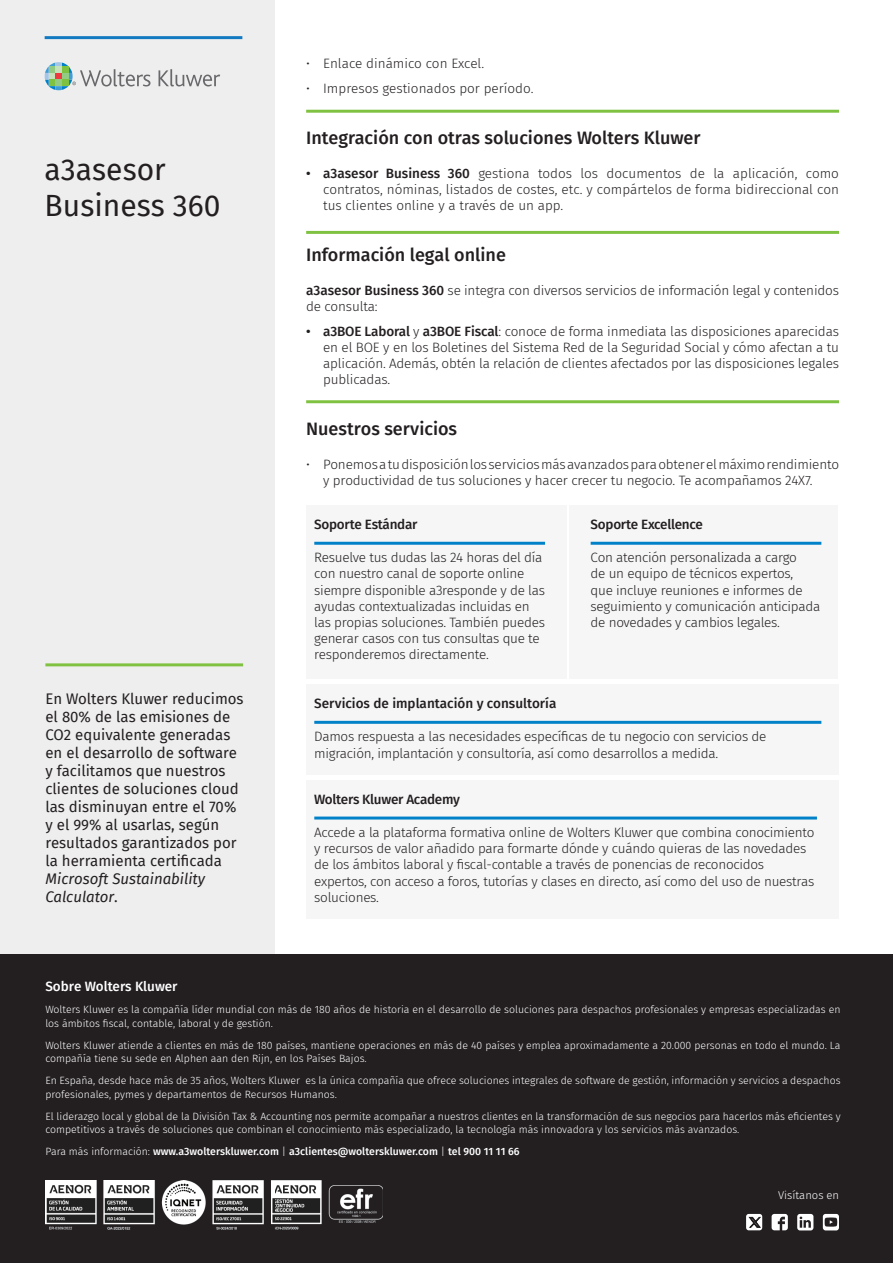
<style>
.page{position:relative;width:893px;height:1263px;background:#fff}
.page>*{position:absolute;margin:0;border:0;box-sizing:border-box;transform-origin:0 0}
.t1{font:30px/36px "Fira Sans";color:#231f20}
.t2{font:500 18px "Fira Sans";color:#231f20}
.t3{font:15px/18px "Fira Sans";color:#231f20}
.t4{font:italic 15px/18px "Fira Sans";color:#231f20}
.t5{font:300 13.5px/16.2px "Fira Sans";letter-spacing:-.02em;color:#231f20}
.t6{font:300 13.5px "Fira Sans";color:#231f20}
.t7{font:500 13.5px "Fira Sans";letter-spacing:-.02em;color:#231f20}
.t8{font:500 13.5px "Fira Sans";color:#231f20}
.t9{font:500 13.5px "Fira Sans";color:#fff}
.t10{font:300 11.25px "Fira Sans";color:#fff}
.t11{font:300 10.5px/13.5px "Fira Sans";color:#fff}
.t12{font:500 10.5px "Fira Sans";color:#fff}
.s1{font-style:normal}
.s2{font-weight:500}
.s3{font-weight:300}
</style>
<div class="page">
<div style="left:0;top:0;width:274px;height:1263px;background:#eeeeef"></div>
<hr style="left:45px;top:36px;width:197px;height:3px;background:#127ac0">
<svg style="left:45px;top:62px;width:175px;height:28px"></svg>
<div style="left:306px;top:505px;width:260px;height:174px;background:#f6f6f7"></div>
<div style="left:306px;top:685px;width:532px;height:90px;background:#f6f6f7"></div>
<div style="left:569px;top:505px;width:269px;height:174px;background:#f6f6f7"></div>
<div style="left:306px;top:780px;width:532px;height:138px;background:#f6f6f7"></div>
<hr style="left:314px;top:542px;width:231px;height:3px;background:#0081c8">
<hr style="left:314px;top:721px;width:507px;height:3px;background:#0081c8">
<hr style="left:591px;top:542px;width:230px;height:3px;background:#0081c8">
<hr style="left:314px;top:816px;width:503px;height:3px;background:#0081c8">
<hr style="left:306px;top:110px;width:533px;height:3px;background:#7fc241">
<hr style="left:306px;top:231px;width:533px;height:3px;background:#7fc241">
<hr style="left:306px;top:400px;width:533px;height:3px;background:#7fc241">
<hr style="left:45px;top:663px;width:198px;height:3px;background:#7fc241">
<div style="left:0;top:954px;width:893px;height:309px;background:#231f20"></div>
<svg style="left:772px;top:1214px;width:16px;height:16px"></svg>
<svg style="left:797px;top:1214px;width:16px;height:16px"></svg>
<div style="left:746px;top:1214px;width:16px;height:16px;background:#fff;border-radius:3px"></div>
<svg style="left:823px;top:1214px;width:16px;height:16px"></svg>
<svg style="left:749px;top:1217px;width:12px;height:11px"></svg>
<img style="left:45px;top:1181px;width:338px;height:49px">
<h1 class="t1" style="left:45px;top:151px;width:177px">a3asesor<br>Business 360</h1>
<p class="t3" style="left:45px;top:689px;width:200px">En Wolters Kluwer reducimos el 80% de las emisiones de<br>CO2 equivalente generadas en el desarrollo de software y facilitamos que nuestros clientes de soluciones cloud las disminuyan entre el 70% y el 99% al usarlas, según resultados garantizados por la herramienta certificada</p>
<p class="t4" style="left:45px;top:869px;width:161px">Microsoft Sustainability<br>Calculator<span class="s1">.</span></p>
<p class="t6" style="left:306px;top:54px;width:180px">• Enlace dinámico con Excel.</p>
<p class="t6" style="left:306px;top:79px;width:229px">• Impresos gestionados por período.</p>
<h2 class="t2" style="left:306px;top:124px;width:396px">Integración con otras soluciones Wolters Kluwer</h2>
<p class="t5" style="left:323px;top:165px;width:517px;text-align:justify;text-indent:-17px"><span class="s2">• a3asesor Business 360</span> gestiona todos los documentos de la aplicación, como contratos, nóminas, listados de costes, etc. y compártelos de forma bidireccional con tus clientes online y a través de un app.</p>
<h2 class="t2" style="left:306px;top:241px;width:201px">Información legal online</h2>
<p class="t5" style="left:306px;top:282px;width:534px"><span class="s2">a3asesor Business 360</span> se integra con diversos servicios de información legal y contenidos de consulta:</p>
<p class="t5" style="left:323px;top:323px;width:517px;text-align:justify;text-indent:-17px"><span class="s2">• a3BOE Laboral</span> y <span class="s2">a3BOE Fiscal</span>: conoce de forma inmediata las disposiciones aparecidas en el BOE y en los Boletines del Sistema Red de la Seguridad Social y cómo afectan a tu aplicación. Además, obtén la relación de clientes afectados por las disposiciones legales publicadas.</p>
<h2 class="t2" style="left:306px;top:415px;width:153px">Nuestros servicios</h2>
<p class="t5" style="left:323px;top:456px;width:517px;text-indent:-17px">• Ponemos a tu disposición los servicios más avanzados para obtener el máximo rendimiento y productividad de tus soluciones y hacer crecer tu negocio. Te acompañamos 24X7.</p>
<p class="t7" style="left:314px;top:513px;width:105px">Soporte Estándar</p>
<p class="t5" style="left:314px;top:549px;width:232px">Resuelve tus dudas las 24 horas del día con nuestro canal de soporte online siempre disponible a3responde y de las ayudas contextualizadas incluidas en las propias soluciones. También puedes generar casos con tus consultas que te responderemos directamente.</p>
<p class="t8" style="left:314px;top:692px;width:244px">Servicios de implantación y consultoría</p>
<p class="t5" style="left:314px;top:728px;width:454px">Damos respuesta a las necesidades específicas de tu negocio con servicios de migración, implantación y consultoría, así como desarrollos a medida.</p>
<p class="t7" style="left:591px;top:513px;width:114px">Soporte Excellence</p>
<p class="t5" style="left:591px;top:549px;width:231px">Con atención personalizada a cargo<br>de un equipo de técnicos expertos,<br>que incluye reuniones e informes de seguimiento y comunicación anticipada de novedades y cambios legales.</p>
<p class="t7" style="left:314px;top:788px;width:147px">Wolters Kluwer Academy</p>
<p class="t5" style="left:314px;top:824px;width:502px">Accede a la plataforma formativa online de Wolters Kluwer que combina conocimiento y recursos de valor añadido para formarte dónde y cuándo quieras de las novedades de los ámbitos laboral y fiscal-contable a través de ponencias de reconocidos expertos, con acceso a foros, tutorías y clases en directo, así como del uso de nuestras soluciones.</p>
<p class="t9" style="left:45px;top:976px;width:134px">Sobre Wolters Kluwer</p>
<p class="t11" style="left:45px;top:1003px;width:796px">Wolters Kluwer es la compañía líder mundial con más de 180 años de historia en el desarrollo de soluciones para despachos profesionales y empresas especializadas en los ámbitos fiscal, contable, laboral y de gestión.</p>
<p class="t11" style="left:45px;top:1038px;width:797px">Wolters Kluwer atiende a clientes en más de 180 países, mantiene operaciones en más de 40 países y emplea aproximadamente a 20.000 personas en todo el mundo. La compañía tiene su sede en Alphen aan den Rijn, en los Países Bajos.</p>
<p class="t11" style="left:45px;top:1074px;width:797px">En España, desde hace más de 35 años, Wolters Kluwer es la única compañía que ofrece soluciones integrales de software de gestión, información y servicios a despachos profesionales, pymes y departamentos de Recursos Humanos.</p>
<p class="t11" style="left:45px;top:1109px;width:797px">El liderazgo local y global de la División Tax &amp; Accounting nos permite acompañar a nuestros clientes en la transformación de sus negocios para hacerlos más eficientes y competitivos a través de soluciones que combinan el conocimiento más especializado, la tecnología más innovadora y los servicios más avanzados.</p>
<p class="t12" style="left:45px;top:1143px;width:476px"><span class="s3">Para más información:</span> www.a3wolterskluwer.com <span class="s3">|</span> a3clientes@wolterskluwer.com <span class="s3">|</span> tel 900 11 11 66</p>
<p class="t10" style="left:778px;top:1187px;width:62px">Visítanos en</p>
</div>
